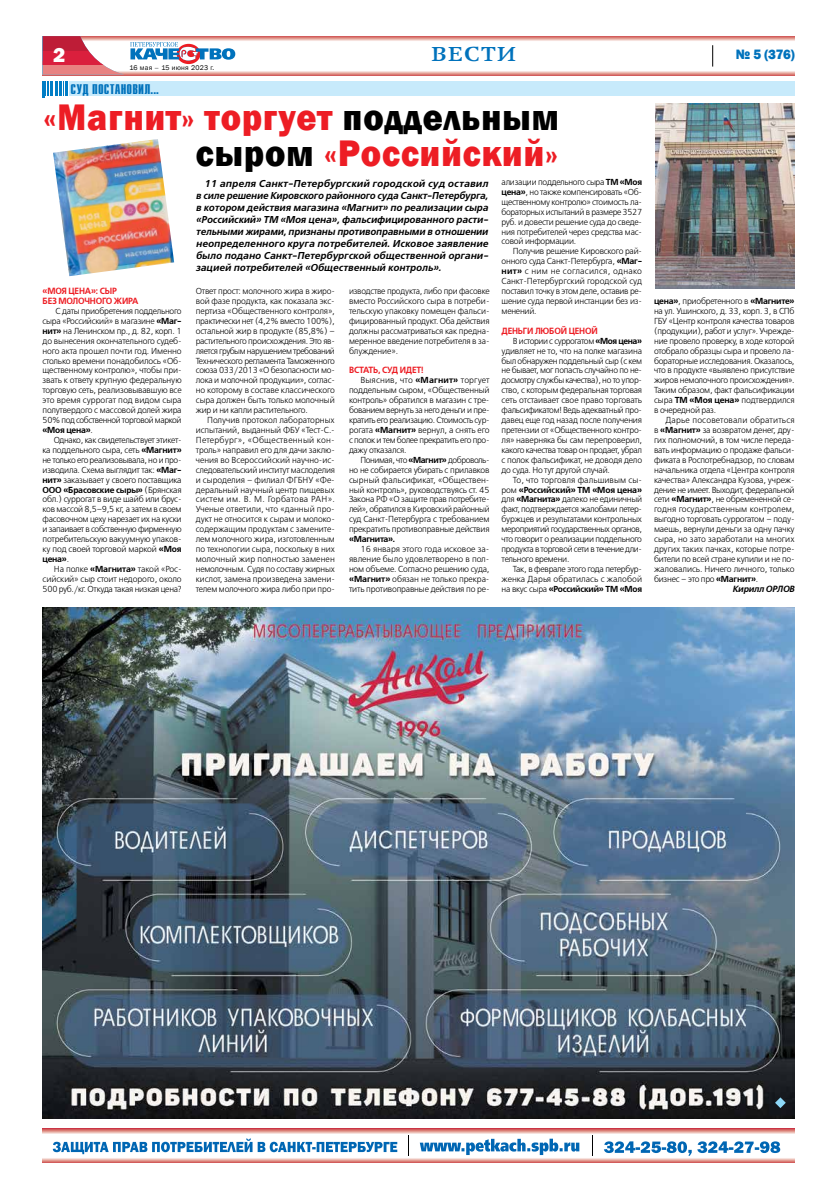
<style>
.page{position:relative;width:823px;height:1191px;background:#fff}
.page>*{position:absolute;margin:0;border:0;box-sizing:border-box;transform-origin:0 0}
.t1{font:800 38px "Franklin Gothic";letter-spacing:.03em;color:#ed1d24;scale:.9 1}
.t2{font:800 21px "Franklin Gothic";color:#fff}
.t3{font:700 20px "New Journal";letter-spacing:.035em;color:#0072bc;scale:1.05 1}
.t4{font:700 14px "Compact C";letter-spacing:.01em;color:#0072bc}
.t5{font:800 14px "Franklin Gothic";color:#0072bc;scale:.95 1}
.t6{font:italic 700 10px/12px "Free Set C";letter-spacing:.01em;color:#000;text-align:justify}
.t7{font:700 9px/9.9px "Free Set C";letter-spacing:-.02em;color:#ed1d24;scale:.94 1}
.t8{font:italic 700 9px "Free Set C";letter-spacing:-.02em;color:#000;scale:.96 1}
.t9{font:8.7px/9.9px "Free Set C";letter-spacing:-.025em;color:#000;text-align:justify}
.t10{font:8.7px/9.9px "Free Set C";letter-spacing:-.025em;color:#000;text-align:justify;scale:.96 1}
.t11{font:700 8.7px "Free Set C";letter-spacing:-.025em;color:#000}
.t12{font:7px "Franklin Gothic";letter-spacing:.035em;color:#000}
.s1{font-family:"Petersburg C";font-weight:700}
.s2{color:#000}
.s3{font-weight:700}
</style>
<div class="page">
<img style="left:124px;top:36px;width:670px;height:5px">
<svg style="left:43px;top:65px;width:81px;height:9px"></svg>
<svg style="left:43px;top:51px;width:61px;height:14px"></svg>
<svg style="left:43px;top:36px;width:81px;height:15px"></svg>
<svg style="left:176px;top:44px;width:24px;height:20px"></svg>
<svg style="left:130px;top:42px;width:105px;height:18px"></svg>
<svg style="left:419px;top:1138px;width:160px;height:17px"></svg>
<svg style="left:53px;top:1138px;width:344px;height:16px"></svg>
<svg style="left:604px;top:1141px;width:175px;height:14px"></svg>
<img style="left:43px;top:1128px;width:751px;height:5px">
<svg style="left:408px;top:1135px;width:1px;height:21px"></svg>
<svg style="left:592px;top:1135px;width:1px;height:21px"></svg>
<div style="left:69px;top:81px;width:725px;height:15px;background:#c7eafb"></div>
<hr style="left:42px;top:81px;width:3px;height:16px;background:#007dc5">
<svg style="left:47px;top:81px;width:21px;height:15px"></svg>
<img style="left:655px;top:103px;width:139px;height:186px">
<img style="left:53px;top:139px;width:121px;height:137px">
<img style="left:43px;top:607px;width:751px;height:511px">
<svg style="left:774px;top:1097px;width:11px;height:11px"></svg>
<h2 class="t2" style="left:53px;top:42px;width:14px">2</h2>
<p class="t12" style="left:129px;top:63px;width:86px">16 мая <span class="s1">–</span> 15 июня 2023 г.</p>
<h3 class="t4" style="left:71px;top:82px;width:90px">СУД ПОСТАНОВИЛ...</h3>
<h3 class="t3" style="left:431px;top:41px;width:83px">ВЕСТИ</h3>
<h3 class="t5" style="left:735px;top:45px;width:63px">№ 5 (376)</h3>
<h1 class="t1" style="left:44px;top:93px;width:573px">«Магнит» торгует <span class="s2">поддельным</span></h1>
<h1 class="t1" style="left:196px;top:129px;width:404px"><span class="s2">сыром</span> «Российский»</h1>
<p class="t7" style="left:43px;top:286px;width:104px">«МОЯ ЦЕНА»: СЫР<br>БЕЗ МОЛОЧНОГО ЖИРА</p>
<p class="t9" style="left:43px;top:306px;width:140px;text-indent:13px">С даты приобретения поддельного сыра «Российский» в магазине <span class="s3">«Маг&shy;нит»</span> на Ленинском пр., д. 82, корп. 1 до вынесения окончательного судеб&shy;ного акта прошел почти год. Именно столько времени понадобилось «Об&shy;щественному контролю», чтобы при&shy;звать к ответу крупную федеральную торговую сеть, реализовывавшую все это время суррогат под видом сыра полутвердого с массовой долей жира 50% под собственной торговой маркой <span class="s3">«Моя цена»</span>.</p>
<p class="t9" style="left:43px;top:435px;width:140px;text-indent:11px">Однако, как свидетельствует этикет&shy;ка поддельного сыра, сеть <span class="s3">«Магнит» </span>не только его реализовывала, но и про&shy;изводила. Схема выглядит так: <span class="s3">«Маг&shy;нит»</span> заказывает у своего поставщика <span class="s3">ООО «Брасовские сыры»</span> (Брянская обл.) суррогат в виде шайб или брус&shy;ков массой 8,5–9,5 кг, а затем в своем фасовочном цеху нарезает их на куски и запаивает в собственную фирменную потребительскую вакуумную упаков&shy;ку под своей торговой маркой <span class="s3">«Моя цена»</span>.</p>
<p class="t9" style="left:43px;top:564px;width:140px;text-indent:11px">На полке <span class="s3">«Магнита»</span> такой «Рос&shy;сийский» сыр стоит недорого, около 500 руб./кг. Откуда такая низкая цена?</p>
<p class="t6" style="left:196px;top:178px;width:294px;text-indent:9px">11 апреля Санкт-Петербургский городской суд оставил в силе решение Кировского районного суда Санкт-Петербурга, в котором действия магазина «Магнит» по реализации сыра «Российский» ТМ «Моя цена», фальсифицированного расти&shy;тельными жирами, признаны противоправными в отношении неопределенного круга потребителей. Исковое заявление было подано Санкт-Петербургской общественной органи&shy;зацией потребителей «Общественный контроль».</p>
<p class="t10" style="left:349px;top:286px;width:148px">изводстве продукта, либо при фасовке вместо Российского сыра в потреби&shy;тельскую упаковку помещен фальси&shy;фицированный продукт. Оба действия должны рассматриваться как предна&shy;меренное введение потребителя в за&shy;блуждение».</p>
<p class="t7" style="left:349px;top:365px;width:81px">ВСТАТЬ, СУД ИДЕТ!</p>
<p class="t9" style="left:349px;top:375px;width:142px;text-indent:11px">Выяснив, что <span class="s3">«Магнит»</span> торгует поддельным сыром, «Общественный контроль» обратился в магазин с тре&shy;бованием вернуть за него деньги и пре&shy;кратить его реализацию. Стоимость сур&shy;рогата <span class="s3">«Магнит»</span> вернул, а снять его с полок и тем более прекратить его про&shy;дажу отказался.</p>
<p class="t10" style="left:349px;top:455px;width:148px;text-indent:11px">Понимая, что <span class="s3">«Магнит»</span> доброволь&shy;но не собирается убирать с прилавков сырный фальсификат, «Обществен&shy;ный контроль», руководствуясь ст. 45<br>Закона РФ «О защите прав потребите&shy;лей», обратился в Кировский районный суд Санкт-Петербурга с требованием прекратить противоправные действия</p>
<p class="t11" style="left:349px;top:534px;width:48px">«Магнита».</p>
<p class="t9" style="left:349px;top:544px;width:142px;text-indent:11px">16 января этого года исковое за&shy;явление было удовлетворено в пол&shy;ном объеме. Согласно решению суда, <span class="s3">«Магнит»</span> обязан не только прекра&shy;тить противоправные действия по ре-</p>
<p class="t9" style="left:196px;top:286px;width:140px">Ответ прост: молочного жира в жиро&shy;вой фазе продукта, как показала экс&shy;пертиза «Общественного контроля», практически нет (4,2% вместо 100%), остальной жир в продукте (85,8%) – растительного происхождения. Это яв&shy;ляется грубым нарушением требований Технического регламента Таможенного союза 033/2013 «О безопасности мо&shy;лока и молочной продукции», соглас&shy;но которому в составе классического сыра должен быть только молочный жир и ни капли растительного.</p>
<p class="t9" style="left:196px;top:415px;width:140px;text-indent:11px">Получив протокол лабораторных испытаний, выданный ФБУ «Тест-С.- Петербург», «Общественный кон&shy;троль» направил его для дачи заклю&shy;чения во Всероссийский научно-ис&shy;следовательский институт маслоделия и сыроделия – филиал ФГБНУ «Фе&shy;деральный научный центр пищевых систем им. В. М. Горбатова РАН».<br>Ученые ответили, что «данный про&shy;дукт не относится к сырам и молоко&shy;содержащим продуктам с замените&shy;лем молочного жира, изготовленным по технологии сыра, поскольку в них молочный жир полностью заменен немолочным. Судя по составу жирных кислот, замена произведена замени&shy;телем молочного жира либо при про-</p>
<p class="t9" style="left:501px;top:177px;width:142px">ализации поддельного сыра <span class="s3">ТМ «Моя цена»</span>, но также компенсировать «Об&shy;щественному контролю» стоимость ла&shy;бораторных испытаний в размере 3527 руб. и довести решение суда до сведе&shy;ния потребителей через средства мас&shy;совой информации.</p>
<p class="t9" style="left:501px;top:246px;width:142px;text-indent:11px">Получив решение Кировского рай&shy;онного суда Санкт-Петербурга, <span class="s3">«Маг&shy;нит»</span> с ним не согласился, однако Санкт-Петербургский городской суд поставил точку в этом деле, оставив ре&shy;шение суда первой инстанции без из&shy;менений.</p>
<p class="t7" style="left:501px;top:326px;width:104px">ДЕНЬГИ ЛЮБОЙ ЦЕНОЙ</p>
<p class="t10" style="left:501px;top:336px;width:148px;text-indent:11px">В истории с суррогатом <span class="s3">«Моя цена» </span>удивляет не то, что на полке магазина был обнаружен поддельный сыр (с кем не бывает, мог попасть случайно по не&shy;досмотру службы качества), но то упор&shy;ство, с которым федеральная торговая сеть отстаивает свое право торговать фальсификатом! Ведь адекватный про&shy;давец еще год назад после получения претензии от «Общественного контро&shy;ля» наверняка бы сам перепроверил, какого качества товар он продает, убрал с полок фальсификат, не доводя дело до суда. Но тут другой случай.</p>
<p class="t9" style="left:501px;top:475px;width:142px;text-indent:11px">То, что торговля фальшивым сы&shy;ром <span class="s3">«Российский» ТМ «Моя цена» </span>для <span class="s3">«Магнита»</span> далеко не единичный факт, подтверждается жалобами петер&shy;буржцев и результатами контрольных мероприятий государственных органов, что говорит о реализации поддельного продукта в торговой сети в течение дли&shy;тельного времени.</p>
<p class="t9" style="left:501px;top:564px;width:142px;text-indent:11px">Так, в феврале этого года петербур&shy;женка Дарья обратилась с жалобой на вкус сыра <span class="s3">«Российский» ТМ «Моя</span></p>
<p class="t9" style="left:653px;top:296px;width:142px"><span class="s3">цена»</span>, приобретенного в <span class="s3">«Магните» </span>на ул. Ушинского, д. 33, корп. 3, в СПб ГБУ «Центр контроля качества товаров (продукции), работ и услуг». Учрежде&shy;ние провело проверку, в ходе которой отобрало образцы сыра и провело ла&shy;бораторные исследования. Оказалось, что в продукте «выявлено присутствие жиров немолочного происхождения».<br>Таким образом, факт фальсификации сыра <span class="s3">ТМ «Моя цена»</span> подтвердился в очередной раз.</p>
<p class="t9" style="left:653px;top:415px;width:142px;text-indent:11px">Дарье посоветовали обратиться в <span class="s3">«Магнит»</span> за возвратом денег, дру&shy;гих полномочий, в том числе переда&shy;вать информацию о продаже фальси&shy;фиката в Роспотребнадзор, по словам начальника отдела «Центра контроля качества» Александра Кузова, учреж&shy;дение не имеет. Выходит, федеральной сети <span class="s3">«Магнит»</span>, не обремененной се&shy;годня государственным контролем, выгодно торговать суррогатом – поду&shy;маешь, вернули деньги за одну пачку сыра, но зато заработали на многих других таких пачках, которые потре&shy;бители по всей стране купили и не по&shy;жаловались. Ничего личного, только бизнес – это про <span class="s3">«Магнит»</span>.</p>
<p class="t8" style="left:732px;top:583px;width:66px">Кирилл ОРЛОВ</p>
</div>
